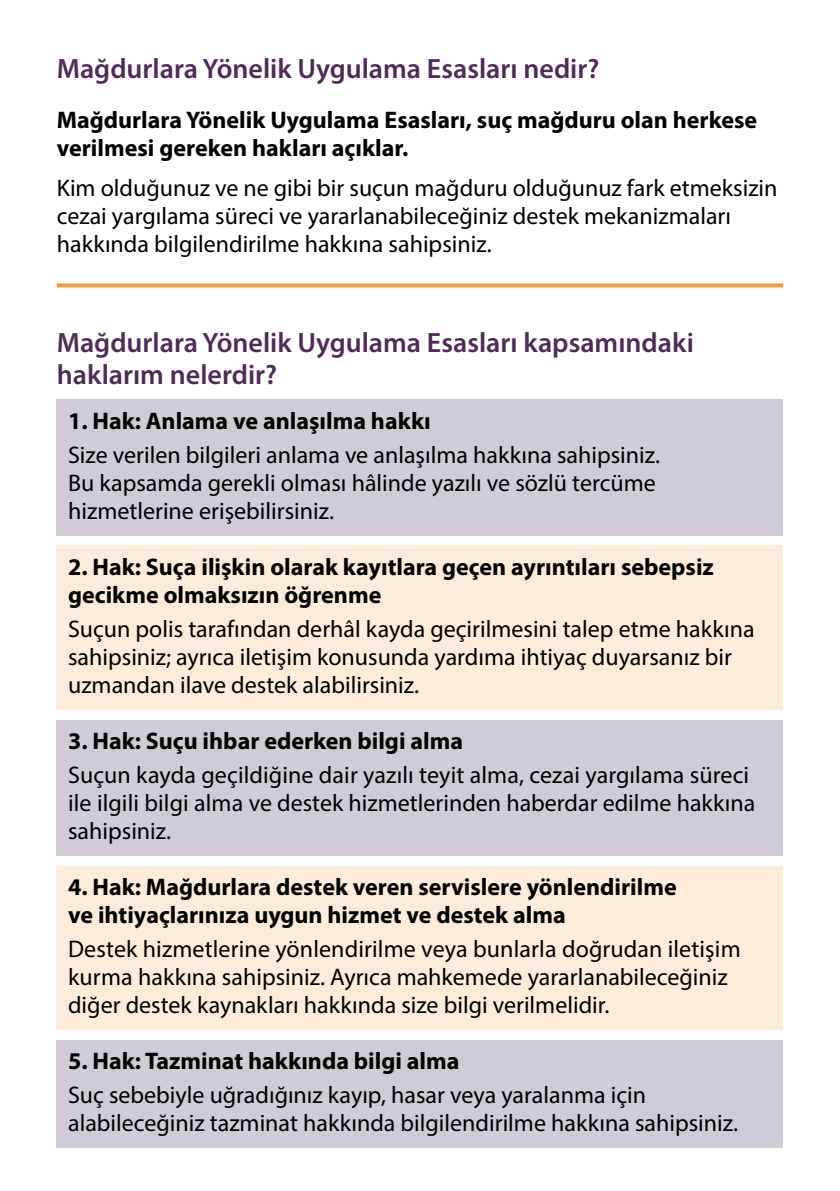
<style>
.page{position:relative;width:840px;height:1191px;background:#fff}
.page>*{position:absolute;margin:0;border:0;box-sizing:border-box;transform-origin:0 0}
.H3_Hdr_ruled_14_16_semi__3a_12b{font:600 28px/32px "Myriad Pro";color:#502b58}
.H1_Hdr_14_16_semi__2a_4b{font:600 28px "Myriad Pro";color:#502b58}
.Shaded_PURPLE_Body_12_14{font:24px/28px "Myriad Pro";color:#000}
.Shaded_ORANGE_Body_12_14{font:24px/28px "Myriad Pro";color:#000}
.Shaded_ORANGE_Hdr_12_14{font:700 24px/28px "Myriad Pro";color:#000}
.Body_12_14_reg__2a{font:24px/28px "Myriad Pro";color:#000}
.Shaded_PURPLE_Hdr_12_14{font:700 24px "Myriad Pro";color:#000}
.H2_Intro_12_14_bold_BLK__2a_b{font:700 24px/28px "Myriad Pro";color:#000}
</style>
<div class="page">
<svg style="left:57px;top:283px;width:725px;height:4px;background:#f6a756"></svg>
<div style="left:57px;top:399px;width:725px;height:47px;background:#d3cad8"></div>
<div style="left:57px;top:433px;width:725px;height:103px;background:#d3cad8"></div>
<div style="left:57px;top:545px;width:725px;height:75px;background:#feecdb"></div>
<div style="left:57px;top:607px;width:725px;height:103px;background:#feecdb"></div>
<div style="left:57px;top:719px;width:725px;height:47px;background:#d3cad8"></div>
<div style="left:57px;top:753px;width:725px;height:103px;background:#d3cad8"></div>
<div style="left:57px;top:865px;width:725px;height:75px;background:#feecdb"></div>
<div style="left:57px;top:927px;width:725px;height:103px;background:#feecdb"></div>
<div style="left:57px;top:1039px;width:725px;height:47px;background:#d3cad8"></div>
<div style="left:57px;top:1073px;width:725px;height:75px;background:#d3cad8"></div>
<h1 class="H1_Hdr_14_16_semi__2a_4b" style="left:57px;top:50px;width:544px">Mağdurlara Yönelik Uygulama Esasları nedir?</h1>
<h2 class="H2_Intro_12_14_bold_BLK__2a_b" style="left:57px;top:106px;width:701px">Mağdurlara Yönelik Uygulama Esasları, suç mağduru olan herkese verilmesi gereken hakları açıklar.</h2>
<p class="Body_12_14_reg__2a" style="left:57px;top:173px;width:722px">Kim olduğunuz ve ne gibi bir suçun mağduru olduğunuz fark etmeksizin cezai yargılama süreci ve yararlanabileceğiniz destek mekanizmaları hakkında bilgilendirilme hakkına sahipsiniz.</p>
<h3 class="H3_Hdr_ruled_14_16_semi__3a_12b" style="left:57px;top:326px;width:638px">Mağdurlara Yönelik Uygulama Esasları kapsamındaki haklarım nelerdir?</h3>
<p class="Shaded_PURPLE_Hdr_12_14" style="left:68px;top:405px;width:364px">1. Hak: Anlama ve anlaşılma hakkı</p>
<p class="Shaded_PURPLE_Body_12_14" style="left:68px;top:440px;width:593px">Size verilen bilgileri anlama ve anlaşılma hakkına sahipsiniz.<br>Bu kapsamda gerekli olması hâlinde yazılı ve sözlü tercüme hizmetlerine erişebilirsiniz.</p>
<p class="Shaded_ORANGE_Hdr_12_14" style="left:68px;top:552px;width:647px">2. Hak: Suça ilişkin olarak kayıtlara geçen ayrıntıları sebepsiz gecikme olmaksızın öğrenme</p>
<p class="Shaded_ORANGE_Body_12_14" style="left:68px;top:614px;width:687px">Suçun polis tarafından derhâl kayda geçirilmesini talep etme hakkına sahipsiniz; ayrıca iletişim konusunda yardıma ihtiyaç duyarsanız bir uzmandan ilave destek alabilirsiniz.</p>
<p class="Shaded_PURPLE_Hdr_12_14" style="left:68px;top:725px;width:396px">3. Hak: Suçu ihbar ederken bilgi alma</p>
<p class="Shaded_PURPLE_Body_12_14" style="left:68px;top:760px;width:688px">Suçun kayda geçildiğine dair yazılı teyit alma, cezai yargılama süreci ile ilgili bilgi alma ve destek hizmetlerinden haberdar edilme hakkına sahipsiniz.</p>
<p class="Shaded_ORANGE_Hdr_12_14" style="left:68px;top:872px;width:610px">4. Hak: Mağdurlara destek veren servislere yönlendirilme ve ihtiyaçlarınıza uygun hizmet ve destek alma</p>
<p class="Shaded_ORANGE_Body_12_14" style="left:68px;top:934px;width:673px">Destek hizmetlerine yönlendirilme veya bunlarla doğrudan iletişim kurma hakkına sahipsiniz. Ayrıca mahkemede yararlanabileceğiniz diğer destek kaynakları hakkında size bilgi verilmelidir.</p>
<p class="Shaded_PURPLE_Hdr_12_14" style="left:68px;top:1045px;width:393px">5. Hak: Tazminat hakkında bilgi alma</p>
<p class="Shaded_PURPLE_Body_12_14" style="left:68px;top:1080px;width:671px">Suç sebebiyle uğradığınız kayıp, hasar veya yaralanma için alabileceğiniz tazminat hakkında bilgilendirilme hakkına sahipsiniz.</p>
</div>
